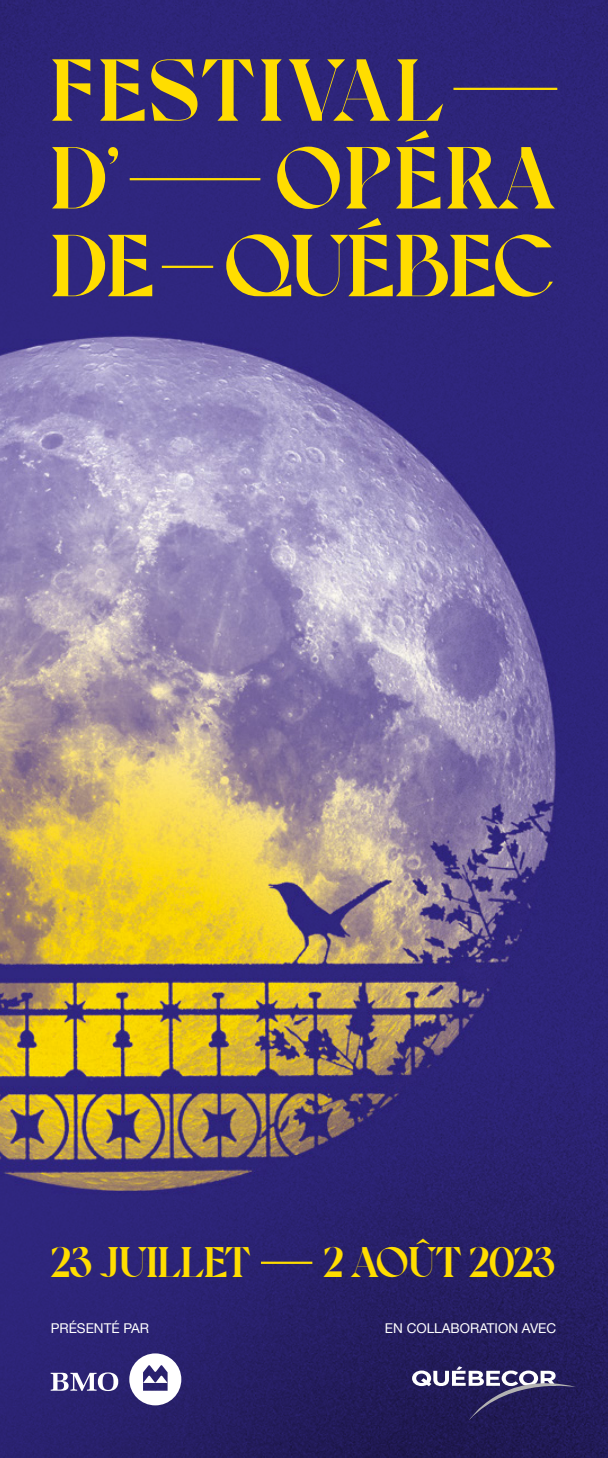
<style>
.page{position:relative;width:608px;height:1458px;background:#fff}
.page>*{position:absolute;margin:0;border:0;box-sizing:border-box;transform-origin:0 0}
.t1{font:700 87.75px/87.8px "Voyage";color:#fd0;text-align:right}
.t2{font:700 87.75px/87.8px "Voyage";letter-spacing:.05em;color:#fd0}
.t3{font:700 42.75px "Voyage";letter-spacing:-.015em;color:#fd0}
.t4{font:13.5px "Helvetica Neue";color:#fff}
</style>
<div class="page">
<img style="left:0;top:0;width:608px;height:1458px">
<hr style="left:453px;top:88px;width:104px;height:2px;background:#fd0">
<hr style="left:130px;top:178px;width:130px;height:2px;background:#fd0">
<hr style="left:162px;top:266px;width:51px;height:2px;background:#fd0">
<hr style="left:261px;top:1262px;width:51px;height:2px;background:#fd0">
<svg style="left:129px;top:1353px;width:52px;height:52px"></svg>
<svg style="left:51px;top:1372px;width:67px;height:19px"></svg>
<svg style="left:412px;top:1366px;width:165px;height:54px;background:#423d70"></svg>
<h1 class="t2" style="left:51px;top:48px;width:394px">FESTIVAL<br>D’</h1>
<h1 class="t1" style="left:51px;top:136px;width:506px">OPÉRA<br>DE QUÉBEC</h1>
<h2 class="t3" style="left:51px;top:1236px;width:201px">23 JUILLET</h2>
<h2 class="t3" style="left:323px;top:1236px;width:233px">2 AOÛT 2023</h2>
<p class="t4" style="left:51px;top:1319px;width:100px">PRÉSENTÉ PAR</p>
<p class="t4" style="left:385px;top:1319px;width:173px">EN COLLABORATION AVEC</p>
</div>
